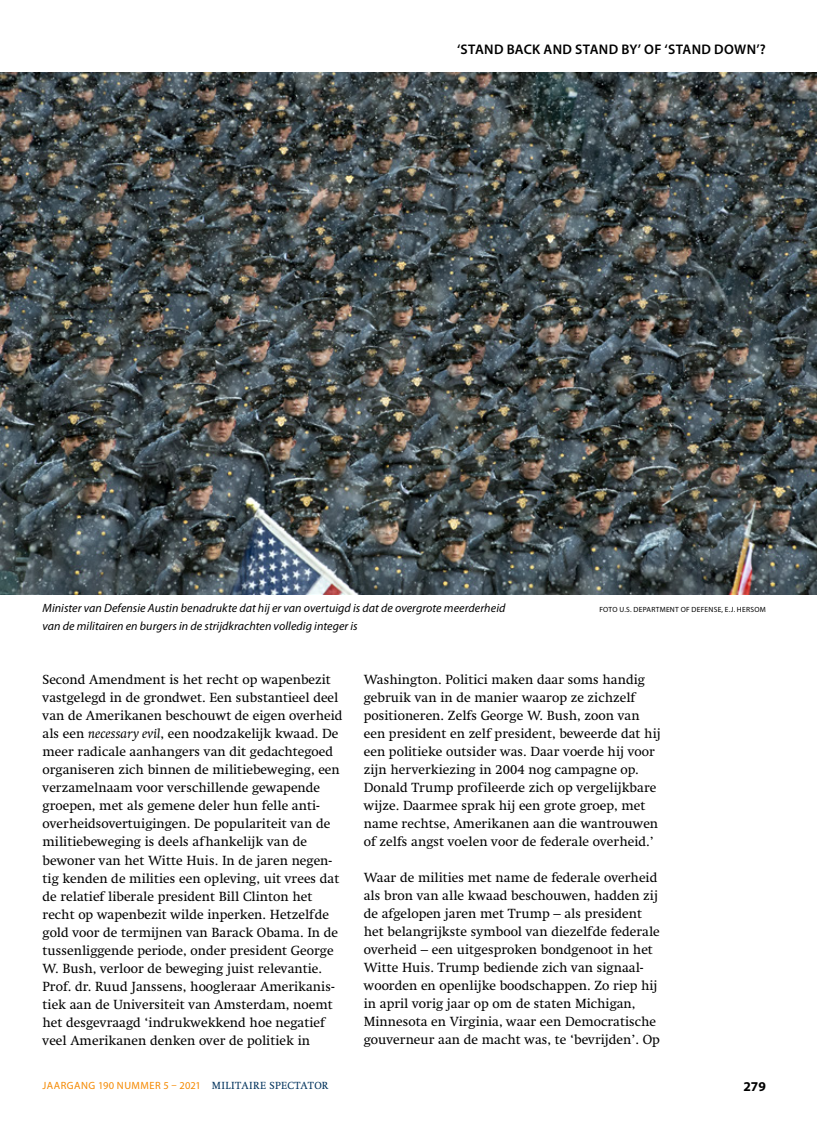
<style>
.page{position:relative;width:817px;height:1136px;background:#fff}
.page>*{position:absolute;margin:0;border:0;box-sizing:border-box;transform-origin:0 0}
.t1{font:600 13.95px "Myriad Pro";letter-spacing:.025em;color:#000}
.t2{font:13.5px/18px "Swift LT Std";color:#000}
.t3{font:700 13.5px "Myriad Pro";color:#000}
.t4{font:italic 12px "Myriad Pro";letter-spacing:.005em;color:#000}
.t5{font:10.5px "Myriad Pro";letter-spacing:.045em;color:#f58900}
.t6{font:7.5px "Myriad Pro";letter-spacing:.035em;color:#000}
.s1{font-style:italic}
.s2{font-family:"Swift LT Std";color:#00325c}
</style>
<div class="page">
<img style="left:0;top:72px;width:816px;height:522px">
<p class="t1" style="left:457px;top:40px;width:310px">‘STAND BACK AND STAND BY’ OF ‘STAND DOWN’?</p>
<p class="t4" style="left:43px;top:601px;width:464px">Minister van Defensie Austin benadrukte dat hij er van overtuigd is dat de overgrote meerderheid</p>
<p class="t6" style="left:599px;top:605px;width:168px">FOTO U.S. DEPARTMENT OF DEFENSE, E.J. HERSOM</p>
<p class="t4" style="left:43px;top:619px;width:317px">van de militairen en burgers in de strijdkrachten volledig integer is</p>
<p class="t2" style="left:43px;top:671px;width:301px">Second Amendment is het recht op wapenbezit vastgelegd in de grondwet. Een substantieel deel van de Amerikanen beschouwt de eigen overheid als een <span class="s1">necessary evil</span>, een noodzakelijk kwaad. De meer radicale aanhangers van dit gedachtegoed organiseren zich binnen de militiebeweging, een verzamelnaam voor verschillende gewapende groepen, met als gemene deler hun felle anti&shy;overheidsovertuigingen. De populariteit van de militiebeweging is deels afhankelijk van de bewoner van het Witte Huis. In de jaren negen&shy;tig kenden de milities een opleving, uit vrees dat de relatief liberale president Bill Clinton het recht op wapenbezit wilde inperken. Hetzelfde gold voor de termijnen van Barack Obama. In de tussenliggende periode, onder president George W. Bush, verloor de beweging juist relevantie.<br>Prof. dr. Ruud Janssens, hoogleraar Amerikanis&shy;tiek aan de Universiteit van Amsterdam, noemt het desgevraagd ‘indrukwekkend hoe negatief veel Amerikanen denken over de politiek in</p>
<p class="t2" style="left:364px;top:671px;width:298px">Washington. Politici maken daar soms handig gebruik van in de manier waarop ze zichzelf positioneren. Zelfs George W. Bush, zoon van een president en zelf president, beweerde dat hij een politieke outsider was. Daar voerde hij voor zijn herverkiezing in 2004 nog campagne op.<br>Donald Trump profileerde zich op vergelijkbare wijze. Daarmee sprak hij een grote groep, met name rechtse, Amerikanen aan die wantrouwen of zelfs angst voelen voor de federale overheid.’</p>
<p class="t2" style="left:364px;top:869px;width:297px">Waar de milities met name de federale overheid als bron van alle kwaad beschouwen, hadden zij de afgelopen jaren met Trump – als president het belangrijkste symbool van diezelfde federale overheid – een uitgesproken bondgenoot in het Witte Huis. Trump bediende zich van signaal&shy;woorden en openlijke boodschappen. Zo riep hij in april vorig jaar op om de staten Michigan, Minnesota en Virginia, waar een Democratische gouverneur aan de macht was, te ‘bevrijden’. Op</p>
<p class="t5" style="left:43px;top:1078px;width:287px">JAARGANG 190 NUMMER 5 – 2021 <span class="s2">MILITAIRE SPECTATOR</span></p>
<p class="t3" style="left:743px;top:1077px;width:24px">279</p>
</div>
